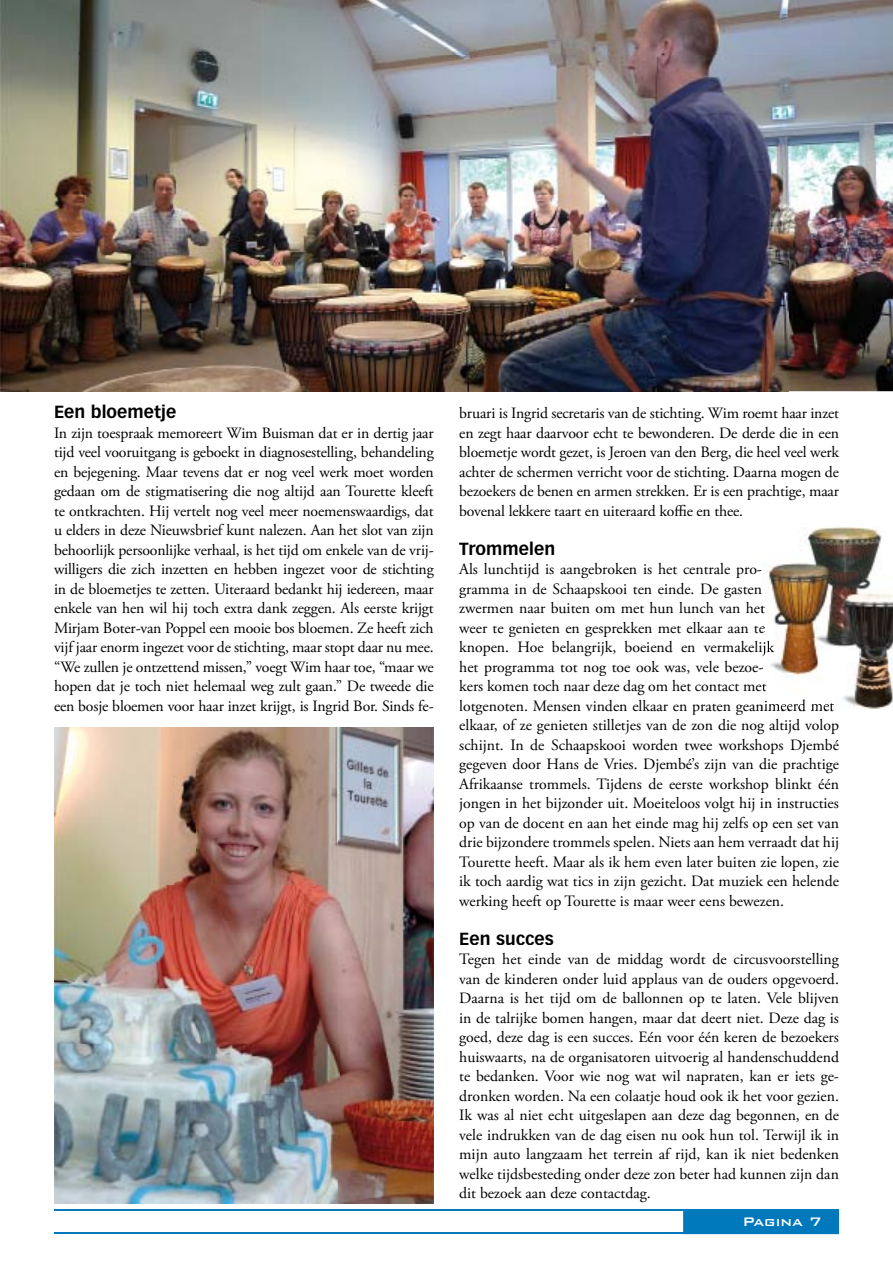
<style>
.page{position:relative;width:893px;height:1263px;background:#fff}
.page>*{position:absolute;margin:0;border:0;box-sizing:border-box;transform-origin:0 0}
.t1{font:700 17.25px "Vectora LT Std";letter-spacing:.005em;color:#000}
.t2{font:500 16.5px "Bank Gothic BT";color:#fff}
.t3{font:15.75px/19.5px "Adobe Garamond Pro";color:#000;text-align:justify}
</style>
<div class="page">
<div style="left:683px;top:1209px;width:156px;height:25px;background:#0079bc"></div>
<hr style="left:54px;top:1209px;width:784px;height:1px;background:#0079bc">
<hr style="left:54px;top:1232px;width:784px;height:2px;background:#0079bc">
<img style="left:0;top:0;width:893px;height:391px">
<img style="left:54px;top:52px;width:785px;height:2px">
<img style="left:54px;top:727px;width:380px;height:476px">
<img style="left:763px;top:527px;width:130px;height:182px">
<svg style="left:763px;top:602px;width:2px;height:11px"></svg>
<svg style="left:763px;top:621px;width:2px;height:16px"></svg>
<img style="left:763px;top:641px;width:11px;height:15px">
<svg style="left:763px;top:660px;width:1px;height:16px"></svg>
<img style="left:763px;top:680px;width:3px;height:15px">
<img style="left:763px;top:699px;width:71px;height:10px">
<img style="left:799px;top:639px;width:62px;height:47px">
<p class="t1" style="left:54px;top:401px;width:124px">Een bloemetje</p>
<p class="t3" style="left:54px;top:423px;width:381px">In zijn toespraak memoreert Wim Buisman dat er in dertig jaar tijd veel vooruitgang is geboekt in diagnosestelling, behandeling en bejegening. Maar tevens dat er nog veel werk moet worden gedaan om de stigmatisering die nog altijd aan Tourette kleeft te ontkrachten. Hij vertelt nog veel meer noemenswaardigs, dat u elders in deze Nieuwsbrief kunt nalezen. Aan het slot van zijn behoorlijk persoonlijke verhaal, is het tijd om enkele van de vrij&shy;willigers die zich inzetten en hebben ingezet voor de stichting in de bloemetjes te zetten. Uiteraard bedankt hij iedereen, maar enkele van hen wil hij toch extra dank zeggen. Als eerste krijgt Mirjam Boter-van Poppel een mooie bos bloemen. Ze heeft zich vijf jaar enorm ingezet voor de stichting, maar stopt daar nu mee. “We zullen je ontzettend missen,” voegt Wim haar toe, “maar we hopen dat je toch niet helemaal weg zult gaan.” De tweede die een bosje bloemen voor haar inzet krijgt, is Ingrid Bor. Sinds fe-</p>
<p class="t3" style="left:459px;top:404px;width:381px">bruari is Ingrid secretaris van de stichting. Wim roemt haar inzet en zegt haar daarvoor echt te bewonderen. De derde die in een bloemetje wordt gezet, is Jeroen van den Berg, die heel veel werk achter de schermen verricht voor de stichting. Daarna mogen de bezoekers de benen en armen strekken. Er is een prachtige, maar bovenal lekkere taart en uiteraard koffie en thee.</p>
<p class="t1" style="left:459px;top:538px;width:98px">Trommelen</p>
<p class="t3" style="left:459px;top:560px;width:381px;text-align:left">Als lunchtijd is aangebroken is het centrale pro-<br>gramma in de Schaapskooi ten einde. De gasten<br>zwermen naar buiten om met hun lunch van het<br>weer te genieten en gesprekken met elkaar aan te<br>knopen. Hoe belangrijk, boeiend en vermakelijk<br>het programma tot nog toe ook was, vele bezoe-<br>kers komen toch naar deze dag om het contact met lotgenoten. Mensen vinden elkaar en praten geanimeerd met elkaar, of ze genieten stilletjes van de zon die nog altijd volop schijnt. In de Schaapskooi worden twee workshops Djembé gegeven door Hans de Vries. Djembé’s zijn van die prachtige Afrikaanse trommels. Tijdens de eerste workshop blinkt één jongen in het bijzonder uit. Moeiteloos volgt hij in instructies op van de docent en aan het einde mag hij zelfs op een set van drie bijzondere trommels spelen. Niets aan hem verraadt dat hij Tourette heeft. Maar als ik hem even later buiten zie lopen, zie ik toch aardig wat tics in zijn gezicht. Dat muziek een helende werking heeft op Tourette is maar weer eens bewezen.</p>
<p class="t1" style="left:459px;top:928px;width:96px">Een succes</p>
<p class="t3" style="left:459px;top:950px;width:381px">Tegen het einde van de middag wordt de circusvoorstelling van de kinderen onder luid applaus van de ouders opgevoerd.<br>Daarna is het tijd om de ballonnen op te laten. Vele blijven in de talrijke bomen hangen, maar dat deert niet. Deze dag is goed, deze dag is een succes. Eén voor één keren de bezoekers huiswaarts, na de organisatoren uitvoerig al handenschuddend te bedanken. Voor wie nog wat wil napraten, kan er iets ge&shy;dronken worden. Na een colaatje houd ook ik het voor gezien.<br>Ik was al niet echt uitgeslapen aan deze dag begonnen, en de vele indrukken van de dag eisen nu ook hun tol. Terwijl ik in mijn auto langzaam het terrein af rijd, kan ik niet bedenken welke tijdsbesteding onder deze zon beter had kunnen zijn dan dit bezoek aan deze contactdag.</p>
<p class="t2" style="left:743px;top:1212px;width:81px">Pagina 7</p>
</div>
